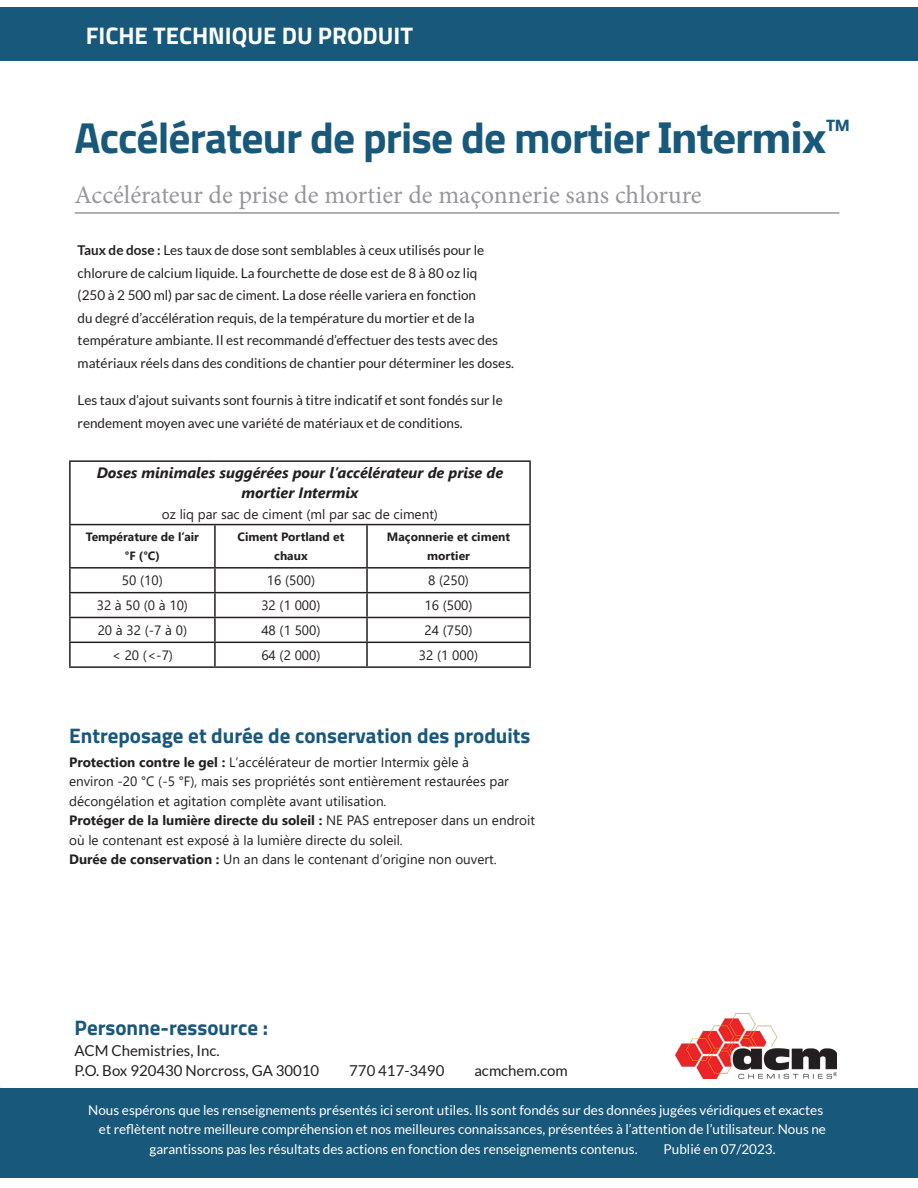
<style>
.page{position:relative;width:918px;height:1188px;background:#fff}
.page>*{position:absolute;margin:0;border:0;box-sizing:border-box;transform-origin:0 0}
.Main_Header{font:700 43.5px "Titillium Web";letter-spacing:-.02em;color:#18587a}
.Main_Sub_Header{font:25.5px "Minion Pro";color:#95979a}
.t1{font:700 24px "Titillium Web";color:#fff}
.Right_Para_Header{font:700 21px "Titillium Web";color:#18587a}
.t2{font:15px "Lato";color:#231f20}
.Body{font:italic 700 15px/19.5px "Segoe UI";color:#231f20;text-align:center}
.Bullets{font:13.5px/22.5px "Lato";color:#231f20}
.Body-2{font:13.5px/19.5px "Segoe UI";color:#231f20}
.Footer_Text{font:13.5px "Lato";color:#fff}
.Body-3{font:700 12px/19.5px "Segoe UI";color:#231f20;text-align:center}
.s1{font-family:"Ebrima"}
.s2{font-weight:700}
</style>
<div class="page">
<div style="left:0;top:8px;width:918px;height:54px;background:#18587a"></div>
<hr style="left:75px;top:212px;width:764px;height:2px;background:#95979a">
<div style="left:0;top:1088px;width:918px;height:90px;background:#18587a"></div>
<hr style="left:69px;top:460px;width:146px;height:2px;background:#231f20">
<hr style="left:69px;top:462px;width:2px;height:62px;background:#231f20">
<hr style="left:215px;top:460px;width:152px;height:2px;background:#231f20">
<hr style="left:367px;top:460px;width:164px;height:2px;background:#231f20">
<hr style="left:529px;top:462px;width:2px;height:62px;background:#231f20">
<hr style="left:69px;top:524px;width:146px;height:1px;background:#231f20">
<hr style="left:69px;top:525px;width:2px;height:42px;background:#231f20">
<hr style="left:215px;top:524px;width:152px;height:1px;background:#231f20">
<hr style="left:214px;top:525px;width:2px;height:42px;background:#231f20">
<hr style="left:367px;top:524px;width:164px;height:1px;background:#231f20">
<hr style="left:366px;top:525px;width:2px;height:42px;background:#231f20">
<hr style="left:529px;top:525px;width:2px;height:42px;background:#231f20">
<hr style="left:69px;top:567px;width:146px;height:2px;background:#231f20">
<hr style="left:69px;top:569px;width:2px;height:23px;background:#231f20">
<hr style="left:215px;top:567px;width:152px;height:2px;background:#231f20">
<hr style="left:214px;top:569px;width:2px;height:23px;background:#231f20">
<hr style="left:367px;top:567px;width:164px;height:2px;background:#231f20">
<hr style="left:366px;top:569px;width:2px;height:23px;background:#231f20">
<hr style="left:529px;top:569px;width:2px;height:23px;background:#231f20">
<hr style="left:69px;top:592px;width:146px;height:1px;background:#231f20">
<hr style="left:69px;top:593px;width:2px;height:24px;background:#231f20">
<hr style="left:215px;top:592px;width:152px;height:1px;background:#231f20">
<hr style="left:214px;top:593px;width:2px;height:24px;background:#231f20">
<hr style="left:367px;top:592px;width:164px;height:1px;background:#231f20">
<hr style="left:366px;top:593px;width:2px;height:24px;background:#231f20">
<hr style="left:529px;top:593px;width:2px;height:24px;background:#231f20">
<hr style="left:69px;top:617px;width:146px;height:1px;background:#231f20">
<hr style="left:69px;top:618px;width:2px;height:24px;background:#231f20">
<hr style="left:215px;top:617px;width:152px;height:1px;background:#231f20">
<hr style="left:214px;top:618px;width:2px;height:24px;background:#231f20">
<hr style="left:367px;top:617px;width:164px;height:1px;background:#231f20">
<hr style="left:366px;top:618px;width:2px;height:24px;background:#231f20">
<hr style="left:529px;top:618px;width:2px;height:24px;background:#231f20">
<hr style="left:69px;top:642px;width:146px;height:1px;background:#231f20">
<hr style="left:69px;top:643px;width:2px;height:23px;background:#231f20">
<hr style="left:215px;top:642px;width:152px;height:1px;background:#231f20">
<hr style="left:214px;top:643px;width:2px;height:23px;background:#231f20">
<hr style="left:367px;top:642px;width:164px;height:1px;background:#231f20">
<hr style="left:366px;top:643px;width:2px;height:23px;background:#231f20">
<hr style="left:529px;top:643px;width:2px;height:23px;background:#231f20">
<hr style="left:69px;top:666px;width:146px;height:2px;background:#231f20">
<hr style="left:215px;top:666px;width:152px;height:2px;background:#231f20">
<hr style="left:367px;top:666px;width:164px;height:2px;background:#231f20">
<img style="left:675px;top:1013px;width:162px;height:66px">
<p class="t1" style="left:86px;top:17px;width:329px">FICHE TECHNIQUE DU PRODUIT</p>
<p class="Main_Header" style="left:75px;top:105px;width:779px">Accélérateur de prise de mortier <span class="s1">Intermix</span><sup>™</sup></p>
<p class="Main_Sub_Header" style="left:75px;top:177px;width:629px">Accélérateur de prise de mortier de maçonnerie sans chlorure</p>
<p class="Bullets" style="left:78px;top:239px;width:438px"><span class="s2">Taux de dose :</span> Les taux de dose sont semblables à ceux utilisés pour le chlorure de calcium liquide. La fourchette de dose est de 8 à 80 oz liq<br>(250 à 2 500 ml) par sac de ciment. La dose réelle variera en fonction<br>du degré d’accélération requis, de la température du mortier et de la température ambiante. Il est recommandé d’effectuer des tests avec des matériaux réels dans des conditions de chantier pour déterminer les doses.</p>
<p class="Bullets" style="left:78px;top:389px;width:427px">Les taux d’ajout suivants sont fournis à titre indicatif et sont fondés sur le rendement moyen avec une variété de matériaux et de conditions.</p>
<p class="Body" style="left:97px;top:461px;width:408px">Doses minimales suggérées pour l’accélérateur de prise de mortier Intermix</p>
<p class="Body-2" style="left:162px;top:503px;width:278px">oz liq par sac de ciment (ml par sac de ciment)</p>
<p class="Body-3" style="left:86px;top:526px;width:115px">Température de l’air °F (°C)</p>
<p class="Body-3" style="left:238px;top:526px;width:108px">Ciment Portland et chaux</p>
<p class="Body-3" style="left:387px;top:526px;width:125px">Maçonnerie et ciment mortier</p>
<p class="Body-2" style="left:122px;top:569px;width:42px">50 (10)</p>
<p class="Body-2" style="left:267px;top:569px;width:50px">16 (500)</p>
<p class="Body-2" style="left:428px;top:569px;width:42px">8 (250)</p>
<p class="Body-2" style="left:97px;top:594px;width:93px">32 à 50 (0 à 10)</p>
<p class="Body-2" style="left:261px;top:594px;width:61px">32 (1 000)</p>
<p class="Body-2" style="left:424px;top:594px;width:50px">16 (500)</p>
<p class="Body-2" style="left:98px;top:619px;width:91px">20 à 32 (-7 à 0)</p>
<p class="Body-2" style="left:261px;top:619px;width:61px">48 (1 500)</p>
<p class="Body-2" style="left:424px;top:619px;width:50px">24 (750)</p>
<p class="Body-2" style="left:112px;top:644px;width:63px">&lt; 20 (&lt;-7)</p>
<p class="Body-2" style="left:261px;top:644px;width:61px">64 (2 000)</p>
<p class="Body-2" style="left:419px;top:644px;width:61px">32 (1 000)</p>
<p class="Right_Para_Header" style="left:69px;top:719px;width:463px">Entreposage et durée de conservation des produits</p>
<p class="Body-2" style="left:69px;top:751px;width:441px"><span class="s2">Protection contre le gel :</span> L’accélérateur de mortier Intermix gèle à environ -20 °C (-5 °F), mais ses propriétés sont entièrement restaurées par décongélation et agitation complète avant utilisation.</p>
<p class="Body-2" style="left:69px;top:809px;width:467px"><span class="s2">Protéger de la lumière directe du soleil :</span> NE PAS entreposer dans un endroit où le contenant est exposé à la lumière directe du soleil.</p>
<p class="Body-2" style="left:69px;top:848px;width:429px"><span class="s2">Durée de conservation :</span> Un an dans le contenant d’origine non ouvert.</p>
<p class="Right_Para_Header" style="left:75px;top:1012px;width:195px">Personne-ressource :</p>
<p class="t2" style="left:75px;top:1042px;width:147px">ACM Chemistries, Inc.</p>
<p class="t2" style="left:75px;top:1062px;width:246px">P.O. Box 920430 Norcross, GA 30010</p>
<p class="t2" style="left:349px;top:1062px;width:97px">770 417-3490</p>
<p class="t2" style="left:474px;top:1062px;width:95px">acmchem.com</p>
<p class="Footer_Text" style="left:88px;top:1102px;width:736px">Nous espérons que les renseignements présentés ici seront utiles. Ils sont fondés sur des données jugées véridiques et exactes</p>
<p class="Footer_Text" style="left:99px;top:1122px;width:729px">et reflètent notre meilleure compréhension et nos meilleures connaissances, présentées à l’attention de l’utilisateur. Nous ne</p>
<p class="Footer_Text" style="left:149px;top:1141px;width:490px">garantissons pas les résultats des actions en fonction des renseignements contenus.</p>
<p class="Footer_Text" style="left:664px;top:1141px;width:113px">Publié en 07/2023.</p>
</div>
